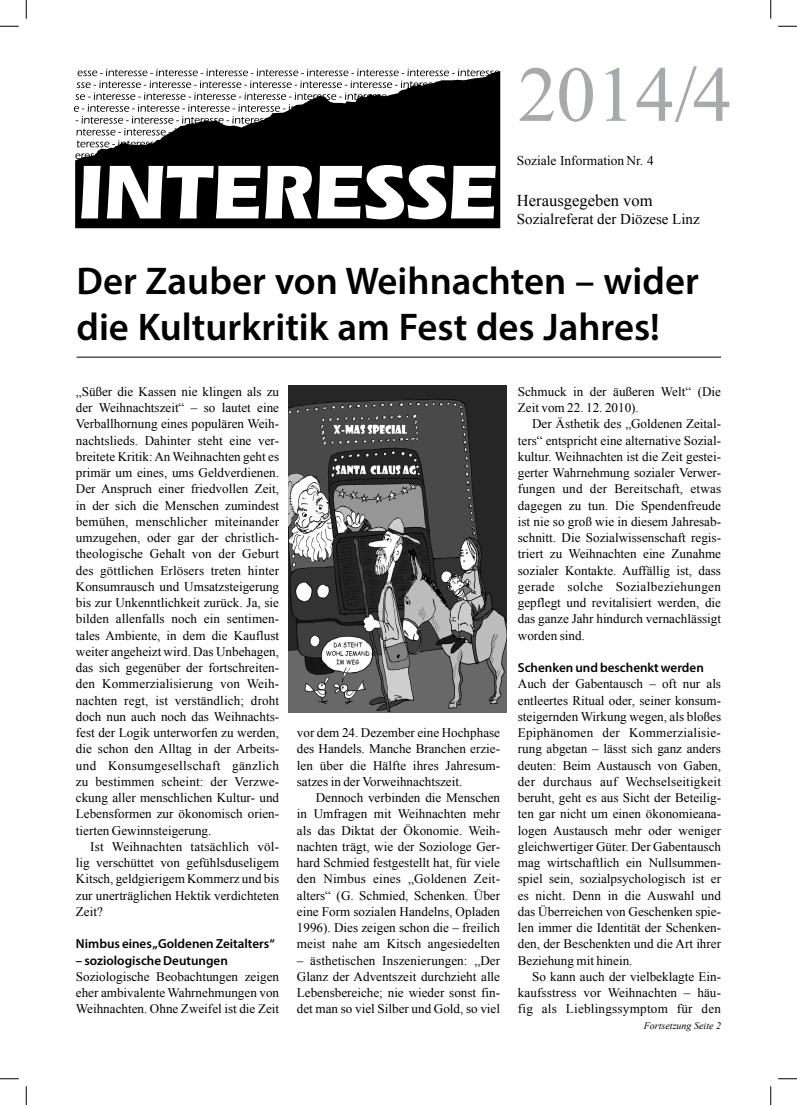
<style>
.page{position:relative;width:797px;height:1105px;background:#fff}
.page>*{position:absolute;margin:0;border:0;box-sizing:border-box;transform-origin:0 0}
.t1{font:78.62px "Times New Roman";color:#a7a9ac}
.t2{font:600 38.75px/46.8px "Myriad Pro";color:#000}
.t3{font:16.5px "Times New Roman";color:#000}
.t4{font:15px "Times New Roman";color:#000}
.t5{font:13.38px "Times New Roman";color:#000}
.t6{font:13.12px/16.2px "Times New Roman";color:#000;text-align:justify}
.t7{font:600 13.12px "Myriad Pro";color:#000}
.t8{font:italic 10px "Times New Roman";color:#000}
</style>
<div class="page">
<hr style="left:77px;top:357px;width:644px;height:1px;background:#000">
<svg style="left:74px;top:69px;width:425px;height:43px"></svg>
<svg style="left:75px;top:71px;width:425px;height:157px;fill:#000"></svg>
<svg style="left:81px;top:166px;width:20px;height:52px"></svg>
<svg style="left:107px;top:165px;width:389px;height:54px"></svg>
<img style="left:289px;top:386px;width:218px;height:326px">
<svg style="left:0;top:25px;width:19px;height:2px"></svg>
<svg style="left:778px;top:25px;width:19px;height:2px"></svg>
<svg style="left:0;top:1078px;width:19px;height:1px"></svg>
<svg style="left:778px;top:1078px;width:19px;height:1px"></svg>
<svg style="left:25px;top:0;width:2px;height:19px"></svg>
<svg style="left:25px;top:1086px;width:2px;height:19px"></svg>
<svg style="left:770px;top:0;width:1px;height:19px"></svg>
<svg style="left:770px;top:1086px;width:1px;height:19px"></svg>
<h1 class="t1" style="left:518px;top:39px;width:216px">2014/4</h1>
<p class="t5" style="left:517px;top:151px;width:138px">Soziale Information Nr. 4</p>
<p class="t3" style="left:517px;top:189px;width:137px">Herausgegeben vom</p>
<p class="t4" style="left:517px;top:209px;width:184px">Sozialreferat der Diözese Linz</p>
<h2 class="t2" style="left:76px;top:256px;width:624px">Der Zauber von Weihnachten – wider die Kulturkritik am Fest des Jahres!</h2>
<p class="t6" style="left:76px;top:383px;width:205px">„Süßer die Kassen nie klingen als zu der Weihnachtszeit“ – so lautet eine Verballhornung eines populären Weih&shy;nachtslieds. Dahinter steht eine ver&shy;breitete Kritik: An Weihnachten geht es primär um eines, ums Geldverdienen.<br>Der Anspruch einer friedvollen Zeit, in der sich die Menschen zumindest bemühen, menschlicher miteinander umzugehen, oder gar der christlich&shy;theologische Gehalt von der Geburt des göttlichen Erlösers treten hinter Konsumrausch und Umsatzsteigerung bis zur Unkenntlichkeit zurück. Ja, sie bilden allenfalls noch ein sentimen&shy;tales Ambiente, in dem die Kauflust weiter angeheizt wird. Das Unbehagen, das sich gegenüber der fortschreiten&shy;den Kommerzialisierung von Weih&shy;nachten regt, ist verständlich; droht doch nun auch noch das Weihnachts&shy;fest der Logik unterworfen zu werden, die schon den Alltag in der Arbeits&shy;und Konsumgesellschaft gänzlich zu bestimmen scheint: der Verzwe&shy;ckung aller menschlichen Kultur- und Lebensformen zur ökonomisch orien&shy;tierten Gewinnsteigerung.</p>
<p class="t6" style="left:76px;top:838px;width:205px;text-indent:14px">Ist Weihnachten tatsächlich völ&shy;lig verschüttet von gefühlsduseligem Kitsch, geldgierigem Kommerz und bis zur unerträglichen Hektik verdichteten Zeit?</p>
<p class="t7" style="left:76px;top:936px;width:200px">Nimbus eines „Goldenen Zeitalters“</p>
<p class="t7" style="left:76px;top:952px;width:153px">– soziologische Deutungen</p>
<p class="t6" style="left:76px;top:968px;width:205px">Soziologische Beobachtungen zeigen eher ambivalente Wahrnehmungen von Weihnachten. Ohne Zweifel ist die Zeit</p>
<p class="t6" style="left:297px;top:724px;width:205px">vor dem 24. Dezember eine Hochphase des Handels. Manche Branchen erzie&shy;len über die Hälfte ihres Jahresum&shy;satzes in der Vorweihnachtszeit.</p>
<p class="t6" style="left:297px;top:789px;width:205px;text-indent:19px">Dennoch verbinden die Menschen in Umfragen mit Weihnachten mehr als das Diktat der Ökonomie. Weih&shy;nachten trägt, wie der Soziologe Ger&shy;hard Schmied festgestellt hat, für viele den Nimbus eines „Goldenen Zeit&shy;alters“ (G. Schmied, Schenken. Über eine Form sozialen Handelns, Opladen 1996). Dies zeigen schon die – freilich meist nahe am Kitsch angesiedelten</p>
<p class="t6" style="left:297px;top:952px;width:205px">– ästhetischen Inszenierungen: „Der Glanz der Adventszeit durchzieht alle Lebensbereiche; nie wieder sonst fin&shy;det man so viel Silber und Gold, so viel</p>
<p class="t6" style="left:518px;top:383px;width:205px">Schmuck in der äußeren Welt“ (Die<br>Zeit vom 22. 12. 2010).</p>
<p class="t6" style="left:518px;top:415px;width:205px;text-indent:14px">Der Ästhetik des „Goldenen Zeital&shy;ters“ entspricht eine alternative Sozial&shy;kultur. Weihnachten ist die Zeit gestei&shy;gerter Wahrnehmung sozialer Verwer&shy;fungen und der Bereitschaft, etwas dagegen zu tun. Die Spendenfreude ist nie so groß wie in diesem Jahresab&shy;schnitt. Die Sozialwissenschaft regis&shy;triert zu Weihnachten eine Zunahme sozialer Kontakte. Auffällig ist, dass gerade solche Sozialbeziehungen gepflegt und revitalisiert werden, die das ganze Jahr hindurch vernachlässigt worden sind.</p>
<p class="t7" style="left:518px;top:659px;width:187px">Schenken und beschenkt werden</p>
<p class="t6" style="left:518px;top:675px;width:205px">Auch der Gabentausch – oft nur als entleertes Ritual oder, seiner konsum&shy;steigernden Wirkung wegen, als bloßes Epiphänomen der Kommerzialisie&shy;rung abgetan – lässt sich ganz anders deuten: Beim Austausch von Gaben, der durchaus auf Wechselseitigkeit beruht, geht es aus Sicht der Beteilig&shy;ten gar nicht um einen ökonomieana&shy;logen Austausch mehr oder weniger gleichwertiger Güter. Der Gabentausch mag wirtschaftlich ein Nullsummen&shy;spiel sein, sozialpsychologisch ist er es nicht. Denn in die Auswahl und das Überreichen von Geschenken spie&shy;len immer die Identität der Schenken&shy;den, der Beschenkten und die Art ihrer Beziehung mit hinein.</p>
<p class="t6" style="left:518px;top:968px;width:205px;text-indent:14px">So kann auch der vielbeklagte Ein&shy;kaufsstress vor Weihnachten – häu&shy;fig als Lieblingssymptom für den</p>
<p class="t8" style="left:644px;top:1019px;width:79px">Fortsetzung Seite 2</p>
</div>
